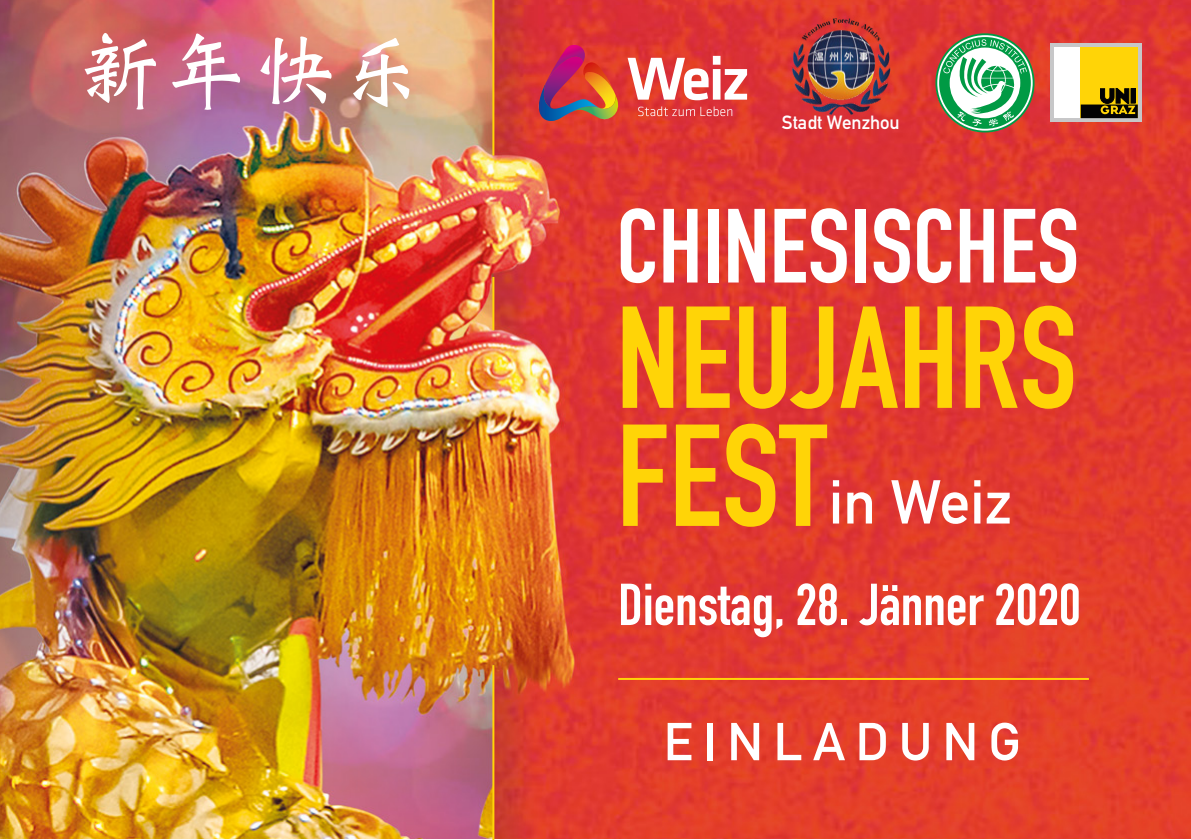
<style>
.page{position:relative;width:1191px;height:840px;background:#fff}
.page>*{position:absolute;margin:0;border:0;box-sizing:border-box;transform-origin:0 0}
.t1{font:700 142.2px/118px "DIN Condensed";color:#ffd407}
.t2{font:700 103.4px "DIN Condensed";color:#fff}
.t3{font:700 85.2px "Weibei SC";color:#fff}
.t4{font:700 60.8px "DIN Alternate";color:#fff}
.t5{font:700 58px "DIN Condensed";color:#fff}
.t6{font:700 52.4px "DIN Alternate";letter-spacing:.2em;color:#fff}
.t7{font:700 18.8px "DIN Alternate";color:#fff}
</style>
<div class="page">
<img style="left:0;top:0;width:1191px;height:838px">
<svg style="left:935px;top:33px;width:99px;height:99px"></svg>
<svg style="left:1049px;top:44px;width:92px;height:78px"></svg>
<div style="left:1054px;top:48px;width:26px;height:70px;background:#fff"></div>
<div style="left:1080px;top:48px;width:57px;height:70px;background:#ffd407"></div>
<svg style="left:1080px;top:88px;width:57px;height:30px"></svg>
<img style="left:586px;top:62px;width:29px;height:10px">
<img style="left:586px;top:72px;width:30px;height:23px">
<img style="left:599px;top:95px;width:20px;height:25px">
<img style="left:539px;top:82px;width:60px;height:39px">
<img style="left:541px;top:57px;width:42px;height:53px">
<img style="left:546px;top:45px;width:40px;height:38px">
<svg style="left:627px;top:56px;width:120px;height:44px"></svg>
<svg style="left:638px;top:106px;width:94px;height:10px"></svg>
<img style="left:788px;top:16px;width:105px;height:101px">
<hr style="left:618px;top:677px;width:471px;height:2px;background:#ffd407">
<hr style="left:492px;top:0;width:2px;height:155px;background:#ffd407">
<hr style="left:492px;top:277px;width:2px;height:53px;background:#ffd407">
<hr style="left:492px;top:664px;width:2px;height:175px;background:#ffd407">
<h3 class="t3" style="left:78px;top:28px;width:350px">新年快乐</h3>
<p class="t7" style="left:782px;top:108px;width:119px">Stadt Wenzhou</p>
<h2 class="t2" style="left:616px;top:176px;width:464px">CHINESISCHES</h2>
<h1 class="t1" style="left:616px;top:298px;width:462px">NEUJAHRS<br>FEST</h1>
<p class="t4" style="left:828px;top:455px;width:184px">in Weiz</p>
<p class="t5" style="left:618px;top:565px;width:464px">Dienstag, 28. Jänner 2020</p>
<p class="t6" style="left:663px;top:701px;width:358px">EINLADUNG</p>
</div>
